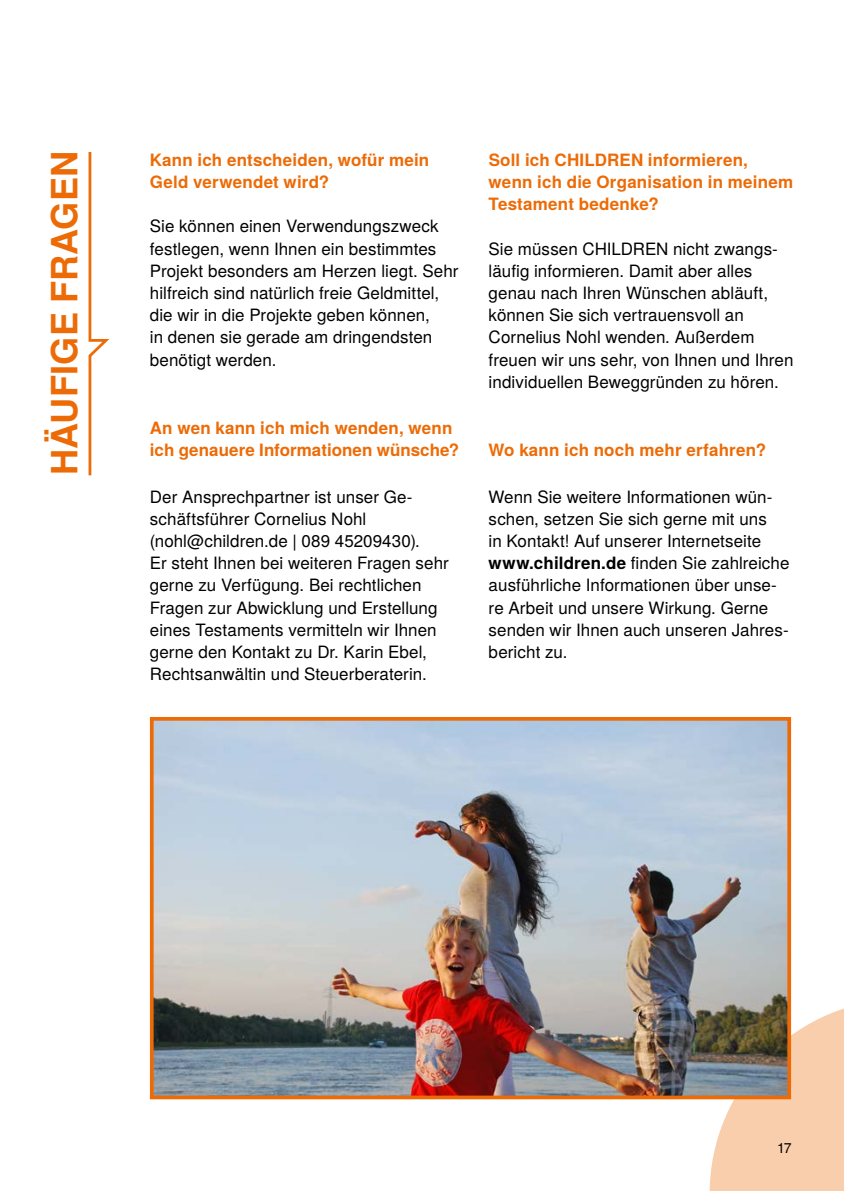
<style>
.page{position:relative;width:844px;height:1191px;background:#fff}
.page>*{position:absolute;margin:0;border:0;box-sizing:border-box;transform-origin:0 0}
.t1{font:700 36.23px "Te X Gyre Heros";letter-spacing:.005em;color:#ed6b06}
.t2{font:16.97px/22.2px "Te X Gyre Heros";letter-spacing:.005em;color:#000}
.t3{font:700 16.97px/22.2px "Te X Gyre Heros";letter-spacing:.01em;color:#ed6b06}
.t4{font:14.17px "Te X Gyre Heros";color:#000}
.s1{font-weight:700}
</style>
<div class="page">
<svg style="left:709px;top:1009px;width:134px;height:182px;background:#f9d2b2"></svg>
<svg style="left:88px;top:152px;width:22px;height:324px"></svg>
<img style="left:149px;top:717px;width:643px;height:384px">
<h1 class="t1" style="left:37px;top:475px;width:326px;rotate:-90deg">HÄUFIGE FRAGEN</h1>
<p class="t3" style="left:150px;top:148px;width:281px">Kann ich entscheiden, wofür mein<br>Geld verwendet wird?</p>
<p class="t2" style="left:150px;top:214px;width:310px">Sie können einen Verwendungszweck festlegen, wenn Ihnen ein bestimmtes Projekt besonders am Herzen liegt. Sehr hilfreich sind natürlich freie Geldmittel, die wir in die Projekte geben können,<br>in denen sie gerade am dringendsten benötigt werden.</p>
<p class="t3" style="left:150px;top:416px;width:311px">An wen kann ich mich wenden, wenn ich genauere Informationen wünsche?</p>
<p class="t2" style="left:150px;top:484px;width:300px">Der Ansprechpartner ist unser Ge&shy;schäftsführer Cornelius Nohl (nohl@children.de | 089 45209430).<br>Er steht Ihnen bei weiteren Fragen sehr gerne zu Verfügung. Bei rechtlichen Fragen zur Abwicklung und Erstellung eines Testaments vermitteln wir Ihnen gerne den Kontakt zu Dr. Karin Ebel, Rechtsanwältin und Steuerberaterin.</p>
<p class="t3" style="left:488px;top:148px;width:306px">Soll ich CHILDREN informieren, wenn ich die Organisation in meinem<br>Testament bedenke?</p>
<p class="t2" style="left:488px;top:236px;width:306px">Sie müssen CHILDREN nicht zwangs&shy;läufig informieren. Damit aber alles genau nach Ihren Wünschen abläuft, können Sie sich vertrauensvoll an Cornelius Nohl wenden. Außerdem freuen wir uns sehr, von Ihnen und Ihren individuellen Beweggründen zu hören.</p>
<p class="t3" style="left:488px;top:438px;width:279px">Wo kann ich noch mehr erfahren?</p>
<p class="t2" style="left:488px;top:484px;width:302px">Wenn Sie weitere Informationen wün&shy;schen, setzen Sie sich gerne mit uns<br>in Kontakt! Auf unserer Internetseite <span class="s1">www.children.de</span> finden Sie zahlreiche ausführliche Informationen über unse&shy;re Arbeit und unsere Wirkung. Gerne senden wir Ihnen auch unseren Jahres&shy;bericht zu.</p>
<p class="t4" style="left:776px;top:1136px;width:16px">17</p>
</div>
